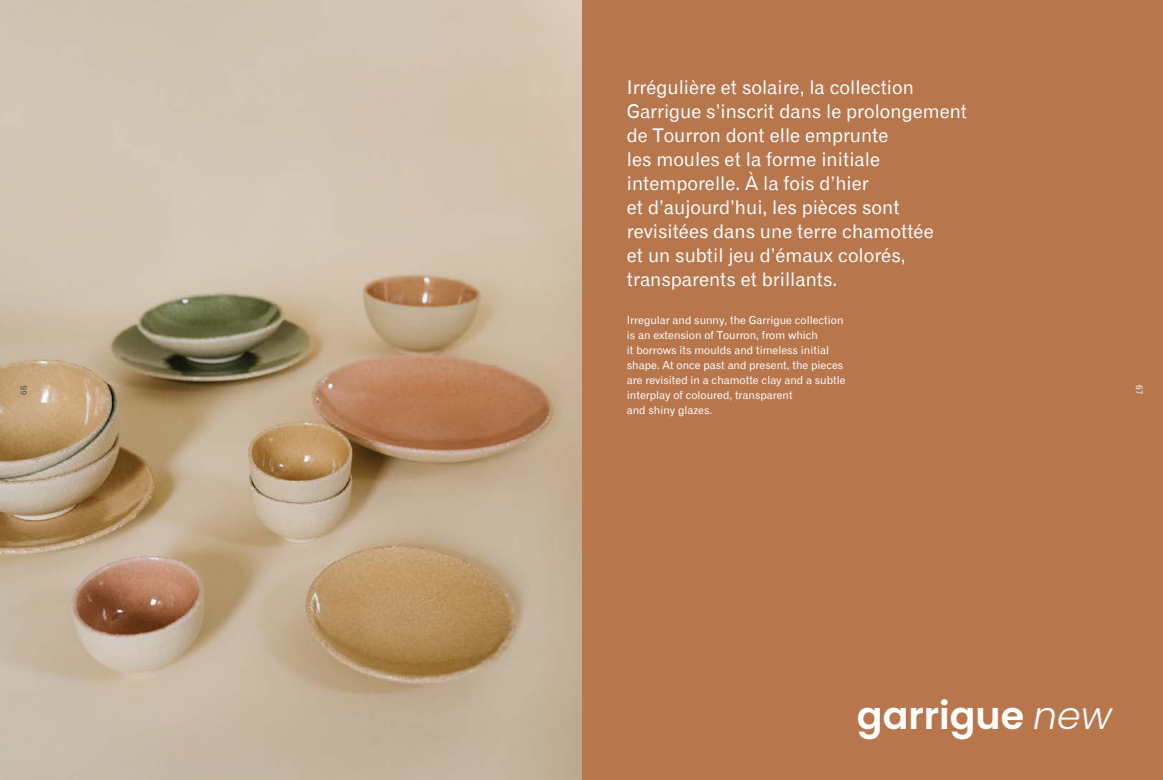
<style>
.page{position:relative;width:1163px;height:780px;background:#fff}
.page>*{position:absolute;margin:0;border:0;box-sizing:border-box;transform-origin:0 0}
.t1{font:600 38px "Poppins";color:#fff}
.t2{font:19px/24px "Gothic 720 BT Roman B";color:#fff}
.t3{font:11px/15px "Gothic 720 BT Roman B";color:#fff}
.t4{font:9px "Gothic 720 BT Roman B";color:#fff}
.t5{font:9px "Gothic 720 BT Roman B";color:#474a4d}
.s1{font-weight:300;font-style:italic}
</style>
<div class="page">
<div style="left:581px;top:0;width:581px;height:780px;background:#b8764d"></div>
<img style="left:0;top:0;width:581px;height:780px">
<p class="t5" style="left:18px;top:394px;width:11px;rotate:-90deg">66</p>
<p class="t2" style="left:626px;top:75px;width:342px">Irrégulière et solaire, la collection Garrigue s’inscrit dans le prolongement de Tourron dont elle emprunte<br>les moules et la forme initiale intemporelle. À la fois d’hier<br>et d’aujourd’hui, les pièces sont revisitées dans une terre chamottée<br>et un subtil jeu d’émaux colorés, transparents et brillants.</p>
<p class="t3" style="left:626px;top:312px;width:220px">Irregular and sunny, the Garrigue collection is an extension of Tourron, from which<br>it borrows its moulds and timeless initial shape. At once past and present, the pieces are revisited in a chamotte clay and a subtle interplay of coloured, transparent<br>and shiny glazes.</p>
<p class="t4" style="left:1144px;top:385px;width:11px;rotate:90deg">67</p>
<h1 class="t1" style="left:856px;top:693px;width:256px">garrigue <span class="s1">new</span></h1>
</div>
